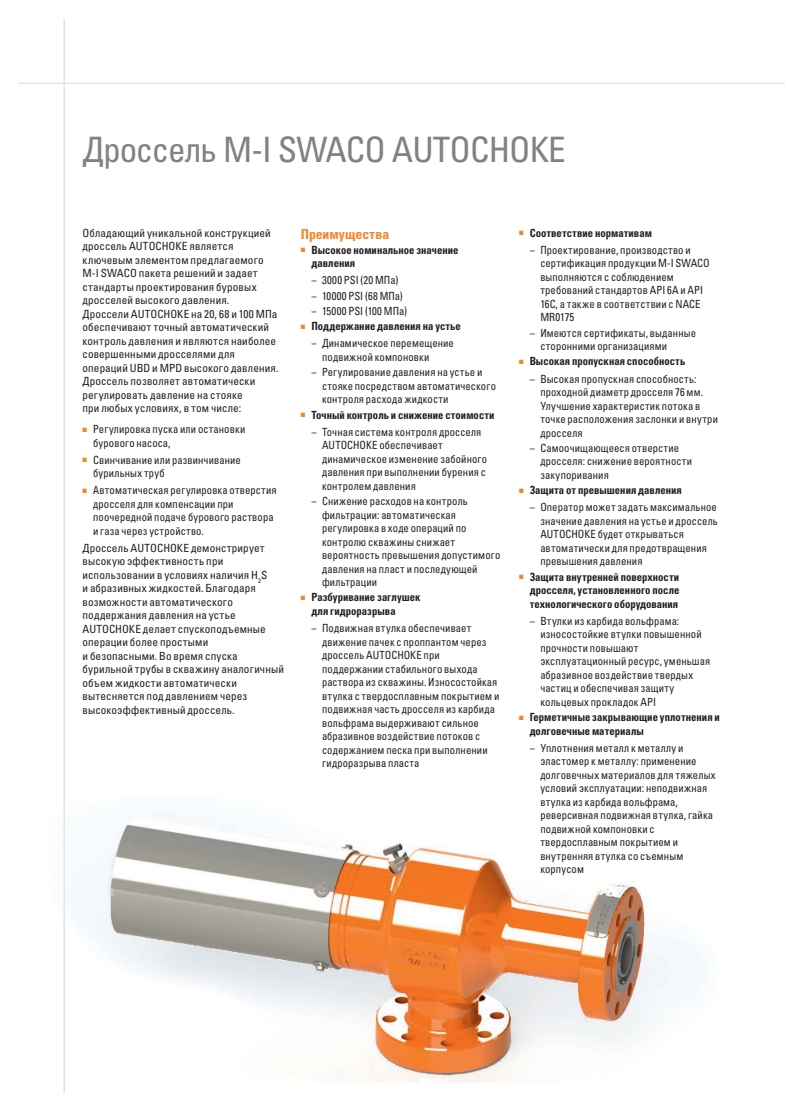
<style>
.page{position:relative;width:803px;height:1112px;background:#fff}
.page>*{position:absolute;margin:0;border:0;box-sizing:border-box;transform-origin:0 0}
.t1{font:condensed 35px "Univers R";letter-spacing:-.025em;color:#808285}
.t2{font:700 condensed 13.75px "Univers R";color:#f58427}
.t3{font:condensed 11.25px/13.5px "Univers R";letter-spacing:.01em;color:#231f20;scale:.95 1}
.t4{font:condensed 11.25px/13.5px "Univers R";letter-spacing:.01em;color:#231f20}
.t5{font:700 condensed 11.25px/13.5px "Univers R";color:#231f20;scale:.95 1}
.t6{font:6.25px "Zapf Dingbats ITC";color:#f58427;scale:.95 1}
.s1{color:#f58427}
</style>
<div class="page">
<img style="left:63px;top:626px;width:635px;height:456px">
<hr style="left:19px;top:83px;width:765px;height:1px;background:#dddee0">
<hr style="left:64px;top:19px;width:1px;height:1073px;background:#dddee0">
<h1 class="t1" style="left:83px;top:129px;width:485px">Дроссель M-I SWACO AUTOCHOKE</h1>
<p class="t4" style="left:83px;top:226px;width:197px">Обладающий уникальной конструкцией дроссель AUTOCHOKE является ключевым элементом предлагаемого M-I SWACO пакета решений и задает стандарты проектирования буровых дросселей высокого давления.<br>Дроссели AUTOCHOKE на 20, 68 и 100 МПа обеспечивают точный автоматический контроль давления и являются наиболее совершенными дросселями для операций UBD и MPD высокого давления.<br>Дроссель позволяет автоматически регулировать давление на стояке<br>при любых условиях, в том числе:</p>
<p class="t6" style="left:87px;top:426px;width:3px">■</p>
<p class="t3" style="left:93px;top:422px;width:162px;text-indent:-11px"><span class="s1">■</span> Регулировка пуска или остановки бурового насоса,</p>
<p class="t6" style="left:87px;top:457px;width:3px">■</p>
<p class="t3" style="left:93px;top:453px;width:157px;text-indent:-11px"><span class="s1">■</span> Свинчивание или развинчивание бурильных труб</p>
<p class="t6" style="left:87px;top:487px;width:3px">■</p>
<p class="t3" style="left:93px;top:483px;width:195px;text-indent:-11px"><span class="s1">■</span> Автоматическая регулировка отверстия дросселя для компенсации при поочередной подаче бурового раствора и газа через устройство.</p>
<p class="t4" style="left:83px;top:541px;width:203px">Дроссель AUTOCHOKE демонстрирует высокую эффективность при использовании в условиях наличия H<sub>2</sub>S<br>и абразивных жидкостей. Благодаря возможности автоматического поддержания давления на устье<br>AUTOCHOKE делает спускоподъемные операции более простыми<br>и безопасными. Во время спуска бурильной трубы в скважину аналогичный объем жидкости автоматически вытесняется под давлением через высокоэффективный дроссель.</p>
<p class="t2" style="left:301px;top:226px;width:90px">Преимущества</p>
<p class="t5" style="left:311px;top:243px;width:156px;text-indent:-11px"><span class="s1">■</span> Высокое номинальное значение давления</p>
<p class="t3" style="left:311px;top:274px;width:93px">– 3000 PSI (20 МПа)</p>
<p class="t3" style="left:311px;top:289px;width:98px">– 10000 PSI (68 МПа)</p>
<p class="t3" style="left:311px;top:304px;width:102px">– 15000 PSI (100 МПа)</p>
<p class="t5" style="left:301px;top:320px;width:170px"><span class="s1">■</span> Поддержание давления на устье</p>
<p class="t3" style="left:322px;top:337px;width:140px;text-indent:-11px">– Динамическое перемещение подвижной компоновки</p>
<p class="t3" style="left:322px;top:365px;width:185px;text-indent:-11px">– Регулирование давления на устье и стояке посредством автоматического контроля расхода жидкости</p>
<p class="t5" style="left:301px;top:408px;width:205px"><span class="s1">■</span> Точный контроль и снижение стоимости</p>
<p class="t3" style="left:322px;top:425px;width:175px;text-indent:-11px">– Точная система контроля дросселя<br>AUTOCHOKE обеспечивает динамическое изменение забойного давления при выполнении бурения с контролем давления</p>
<p class="t3" style="left:322px;top:494px;width:189px;text-indent:-11px">– Снижение расходов на контроль фильтрации: автоматическая регулировка в ходе операций по контролю скважины снижает вероятность превышения допустимого давления на пласт и последующей фильтрации</p>
<p class="t5" style="left:311px;top:590px;width:116px;text-indent:-11px"><span class="s1">■</span> Разбуривание заглушек для гидроразрыва</p>
<p class="t3" style="left:322px;top:621px;width:188px;text-indent:-11px">– Подвижная втулка обеспечивает движение пачек с проппантом через дроссель AUTOCHOKE при поддержании стабильного выхода раствора из скважины. Износостойкая втулка с твердосплавным покрытием и подвижная часть дросселя из карбида вольфрама выдерживают сильное абразивное воздействие потоков с содержанием песка при выполнении гидроразрыва пласта</p>
<p class="t5" style="left:519px;top:226px;width:141px"><span class="s1">■</span> Соответствие нормативам</p>
<p class="t3" style="left:540px;top:243px;width:180px;text-indent:-11px">– Проектирование, производство и сертификация продукции M-I SWACO выполняются с соблюдением требований стандартов API 6A и API<br>16C, а также в соответствии с NACE<br>MR0175</p>
<p class="t3" style="left:540px;top:326px;width:165px;text-indent:-11px">– Имеются сертификаты, выданные сторонними организациями</p>
<p class="t6" style="left:523px;top:359px;width:3px">■</p>
<p class="t6" style="left:523px;top:230px;width:3px">■</p>
<p class="t5" style="left:519px;top:355px;width:176px"><span class="s1">■</span> Высокая пропускная способность</p>
<p class="t3" style="left:540px;top:372px;width:188px;text-indent:-11px">– Высокая пропускная способность: проходной диаметр дросселя 76 мм.<br>Улучшение характеристик потока в точке расположения заслонки и внутри дросселя</p>
<p class="t3" style="left:540px;top:441px;width:161px;text-indent:-11px">– Самоочищающееся отверстие дросселя: снижение вероятности закупоривания</p>
<p class="t6" style="left:523px;top:487px;width:3px">■</p>
<p class="t5" style="left:519px;top:483px;width:173px"><span class="s1">■</span> Защита от превышения давления</p>
<p class="t3" style="left:540px;top:500px;width:188px;text-indent:-11px">– Оператор может задать максимальное значение давления на устье и дроссель<br>AUTOCHOKE будет открываться автоматически для предотвращения превышения давления</p>
<p class="t6" style="left:523px;top:574px;width:3px">■</p>
<p class="t5" style="left:530px;top:570px;width:159px;text-align:justify;text-indent:-11px"><span class="s1">■</span> Защита внутренней поверхности дросселя, установленного после технологического оборудования</p>
<p class="t3" style="left:540px;top:614px;width:180px;text-indent:-11px">– Втулки из карбида вольфрама: износостойкие втулки повышенной прочности повышают эксплуатационный ресурс, уменьшая абразивное воздействие твердых частиц и обеспечивая защиту кольцевых прокладок API</p>
<p class="t6" style="left:523px;top:714px;width:3px">■</p>
<p class="t5" style="left:530px;top:710px;width:202px;text-indent:-11px"><span class="s1">■</span> Герметичные закрывающие уплотнения и долговечные материалы</p>
<p class="t3" style="left:540px;top:740px;width:186px;text-indent:-11px">– Уплотнения металл к металлу и эластомер к металлу: применение долговечных материалов для тяжелых условий эксплуатации: неподвижная втулка из карбида вольфрама, реверсивная подвижная втулка, гайка подвижной компоновки с твердосплавным покрытием и внутренняя втулка со съемным корпусом</p>
</div>
